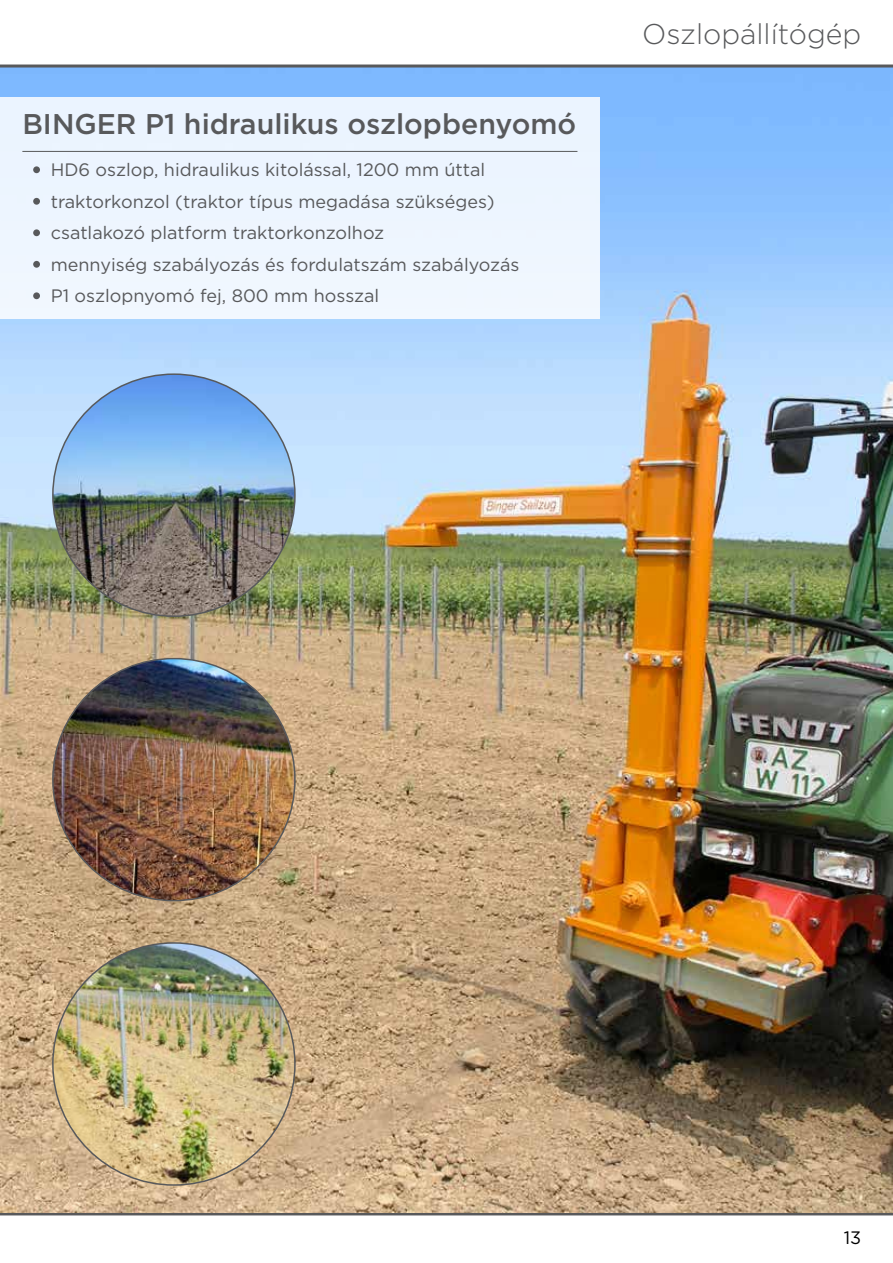
<style>
.page{position:relative;width:893px;height:1263px;background:#fff}
.page>*{position:absolute;margin:0;border:0;box-sizing:border-box;transform-origin:0 0}
.t1{font:500 28.5px "Gotham";color:#58595b}
.t2{font:300 28.5px "Gotham";color:#58595b}
.t3{font:18px/31.5px "Gotham";color:#58595b}
.t4{font:18px "Gotham";color:#000}
</style>
<div class="page">
<hr style="left:0;top:1212px;width:893px;height:3px;background:#58595b">
<img style="left:0;top:68px;width:893px;height:1144px">
<hr style="left:0;top:65px;width:893px;height:3px;background:#58595b">
<hr style="left:0;top:255px;width:1px;height:176px;background:#fff">
<div style="left:0;top:98px;width:600px;height:221px;background:#edf5ff"></div>
<div style="left:33px;top:166px;width:7px;height:7px;background:#58595b;border-radius:50%"></div>
<div style="left:33px;top:198px;width:7px;height:7px;background:#58595b;border-radius:50%"></div>
<div style="left:33px;top:229px;width:7px;height:7px;background:#58595b;border-radius:50%"></div>
<div style="left:33px;top:261px;width:7px;height:7px;background:#58595b;border-radius:50%"></div>
<div style="left:33px;top:292px;width:7px;height:7px;background:#58595b;border-radius:50%"></div>
<hr style="left:22px;top:151px;width:555px;height:1px;background:#58595b">
<img style="left:53px;top:658px;width:242px;height:243px;border-radius:121px">
<img style="left:53px;top:943px;width:242px;height:242px;border-radius:121px">
<img style="left:53px;top:374px;width:242px;height:242px;border-radius:121px">
<h1 class="t1" style="left:22px;top:105px;width:555px">BINGER P1 hidraulikus oszlopbenyomó</h1>
<p class="t3" style="left:51px;top:154px;width:470px">HD6 oszlop, hidraulikus kitolással, 1200 mm úttal traktorkonzol (traktor típus megadása szükséges) csatlakozó platform traktorkonzolhoz<br>mennyiség szabályozás és fordulatszám szabályozás P1 oszlopnyomó fej, 800 mm hosszal</p>
<h1 class="t2" style="left:642px;top:16px;width:221px">Oszlopállítógép</h1>
<p class="t4" style="left:844px;top:1226px;width:19px">13</p>
</div>
